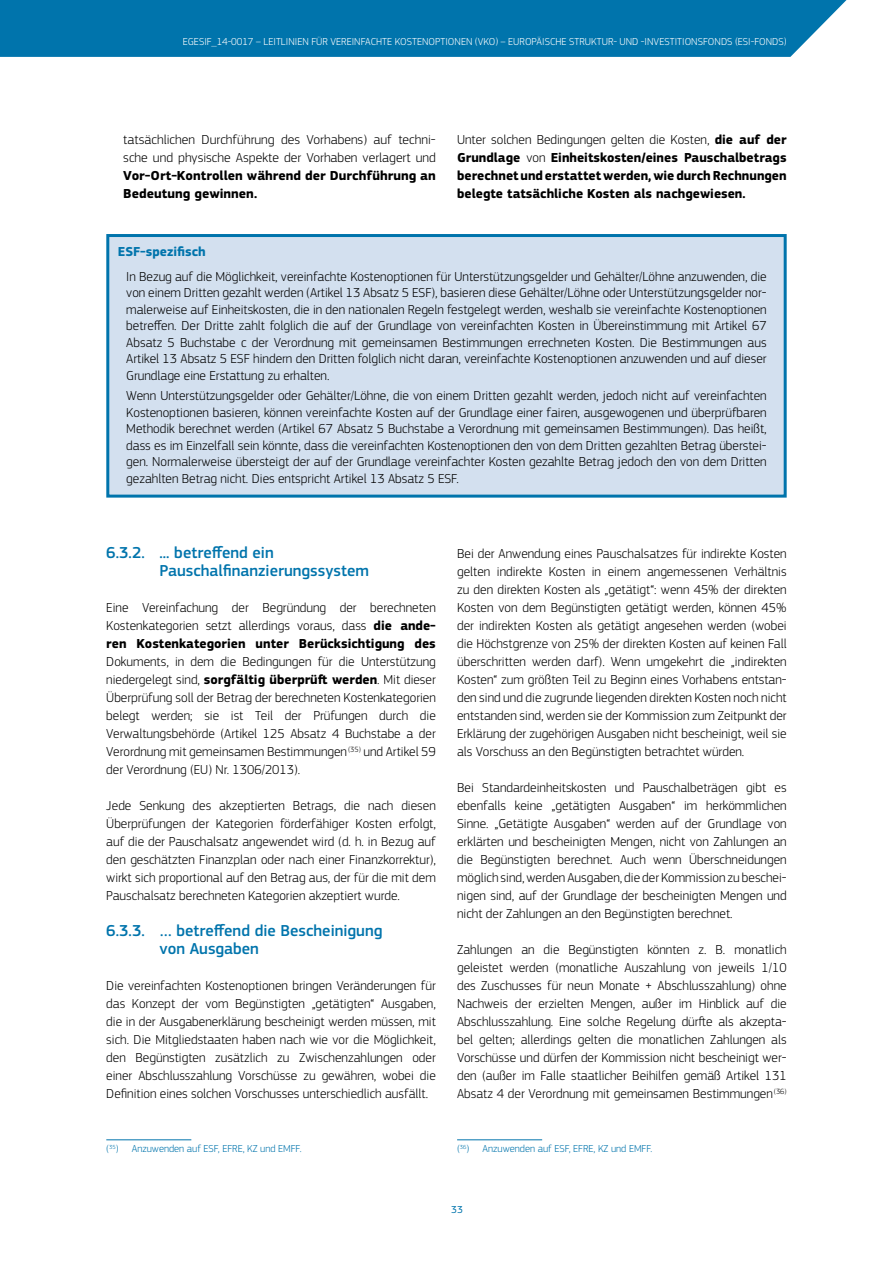
<style>
.page{position:relative;width:893px;height:1263px;background:#fff}
.page>*{position:absolute;margin:0;border:0;box-sizing:border-box;transform-origin:0 0}
.t1{font:500 16.5px/18px "EC Square Sans Pro";color:#0074ac}
.t2{font:300 13.5px/18px "EC Square Sans Pro";color:#000;text-align:justify}
.t3{font:700 13.5px/18px "EC Square Sans Pro";color:#000}
.t4{font:700 13.5px "EC Square Sans Pro";color:#0074ac}
.t5{font:300 10.5px "EC Square Sans Pro";letter-spacing:.005em;color:#fff}
.t6{font:300 10.5px "EC Square Sans Pro";color:#0074ac}
.t7{font:10.5px "EC Square Sans Pro";color:#0074ac}
.s1{font-weight:300}
.s2{font-weight:700}
</style>
<div class="page">
<div style="left:0;top:0;width:847px;height:57px;background:#0074ac"></div>
<div style="left:108px;top:236px;width:677px;height:260px;background:#d3e0ef"></div>
<div style="left:106px;top:234px;width:681px;height:264px;border:3px solid #0074ac"></div>
<hr style="left:106px;top:1139px;width:85px;height:1px;background:#0074ac">
<hr style="left:457px;top:1139px;width:85px;height:1px;background:#0074ac">
<p class="t5" style="left:183px;top:35px;width:605px">EGESIF_14-0017 – LEITLINIEN FÜR VEREINFACHTE KOSTENOPTIONEN (VKO) – EUROPÄISCHE STRUKTUR- UND -INVESTITIONSFONDS (ESI-FONDS)</p>
<p class="t2" style="left:123px;top:130px;width:314px">tatsächlichen Durchführung des Vorhabens) auf techni&shy;sche und physische Aspekte der Vorhaben verlagert und</p>
<p class="t3" style="left:123px;top:167px;width:314px">Vor-Ort-Kontrollen während der Durchführung an<br>Bedeutung gewinnen.</p>
<p class="t3" style="left:457px;top:131px;width:331px;text-align:justify"><span class="s1">Unter solchen Bedingungen gelten die Kosten,</span> die auf der Grundlage <span class="s1">von</span> Einheitskosten/eines Pauschalbetrags berechnet und erstattet werden, wie durch Rechnungen belegte tatsächliche Kosten als nachgewiesen.</p>
<p class="t4" style="left:118px;top:243px;width:89px">ESF-spezifisch</p>
<p class="t2" style="left:126px;top:268px;width:642px;line-height:16.5px">In Bezug auf die Möglichkeit, vereinfachte Kostenoptionen für Unterstützungsgelder und Gehälter/Löhne anzuwenden, die von einem Dritten gezahlt werden (Artikel 13 Absatz 5 ESF), basieren diese Gehälter/Löhne oder Unterstützungsgelder nor&shy;malerweise auf Einheitskosten, die in den nationalen Regeln festgelegt werden, weshalb sie vereinfachte Kostenoptionen betreffen. Der Dritte zahlt folglich die auf der Grundlage von vereinfachten Kosten in Übereinstimmung mit Artikel 67<br>Absatz 5 Buchstabe c der Verordnung mit gemeinsamen Bestimmungen errechneten Kosten. Die Bestimmungen aus Artikel 13 Absatz 5 ESF hindern den Dritten folglich nicht daran, vereinfachte Kostenoptionen anzuwenden und auf dieser Grundlage eine Erstattung zu erhalten.</p>
<p class="t2" style="left:126px;top:388px;width:642px;line-height:16.5px">Wenn Unterstützungsgelder oder Gehälter/Löhne, die von einem Dritten gezahlt werden, jedoch nicht auf vereinfachten Kostenoptionen basieren, können vereinfachte Kosten auf der Grundlage einer fairen, ausgewogenen und überprüfbaren Methodik berechnet werden (Artikel 67 Absatz 5 Buchstabe a Verordnung mit gemeinsamen Bestimmungen). Das heißt, dass es im Einzelfall sein könnte, dass die vereinfachten Kostenoptionen den von dem Dritten gezahlten Betrag überstei&shy;gen. Normalerweise übersteigt der auf der Grundlage vereinfachter Kosten gezahlte Betrag jedoch den von dem Dritten gezahlten Betrag nicht. Dies entspricht Artikel 13 Absatz 5 ESF.</p>
<p class="t1" style="left:159px;top:544px;width:211px;text-indent:-53px">6.3.2. ... betreffend ein<br>Pauschalfinanzierungssystem</p>
<p class="t2" style="left:106px;top:598px;width:331px">Eine Vereinfachung der Begründung der berechneten Kostenkategorien setzt allerdings voraus, dass <span class="s2">die ande&shy;ren Kostenkategorien unter Berücksichtigung des</span></p>
<p class="t2" style="left:106px;top:652px;width:331px">Dokuments, in dem die Bedingungen für die Unterstützung niedergelegt sind, <span class="s2">sorgfältig überprüft werden</span>. Mit dieser Überprüfung soll der Betrag der berechneten Kostenkategorien belegt werden; sie ist Teil der Prüfungen durch die Verwaltungsbehörde (Artikel 125 Absatz 4 Buchstabe a der Verordnung mit gemeinsamen Bestimmungen<sup>(35)</sup> und Artikel 59 der Verordnung (EU) Nr. 1306/2013).</p>
<p class="t2" style="left:106px;top:796px;width:331px">Jede Senkung des akzeptierten Betrags, die nach diesen Überprüfungen der Kategorien förderfähiger Kosten erfolgt, auf die der Pauschalsatz angewendet wird (d. h. in Bezug auf den geschätzten Finanzplan oder nach einer Finanzkorrektur), wirkt sich proportional auf den Betrag aus, der für die mit dem Pauschalsatz berechneten Kategorien akzeptiert wurde.</p>
<p class="t1" style="left:159px;top:922px;width:224px;text-indent:-53px">6.3.3. … betreffend die Bescheinigung von Ausgaben</p>
<p class="t2" style="left:106px;top:976px;width:331px">Die vereinfachten Kostenoptionen bringen Veränderungen für das Konzept der vom Begünstigten „getätigten“ Ausgaben, die in der Ausgabenerklärung bescheinigt werden müssen, mit sich. Die Mitgliedstaaten haben nach wie vor die Möglichkeit, den Begünstigten zusätzlich zu Zwischenzahlungen oder einer Abschlusszahlung Vorschüsse zu gewähren, wobei die Definition eines solchen Vorschusses unterschiedlich ausfällt.</p>
<p class="t6" style="left:106px;top:1143px;width:197px">(<sup>35</sup>) Anzuwenden auf ESF, EFRE, KZ und EMFF.</p>
<p class="t2" style="left:457px;top:544px;width:331px">Bei der Anwendung eines Pauschalsatzes für indirekte Kosten gelten indirekte Kosten in einem angemessenen Verhältnis zu den direkten Kosten als „getätigt“: wenn 45% der direkten Kosten von dem Begünstigten getätigt werden, können 45% der indirekten Kosten als getätigt angesehen werden (wobei die Höchstgrenze von 25% der direkten Kosten auf keinen Fall überschritten werden darf). Wenn umgekehrt die „indirekten Kosten“ zum größten Teil zu Beginn eines Vorhabens entstan&shy;den sind und die zugrunde liegenden direkten Kosten noch nicht entstanden sind, werden sie der Kommission zum Zeitpunkt der Erklärung der zugehörigen Ausgaben nicht bescheinigt, weil sie als Vorschuss an den Begünstigten betrachtet würden.</p>
<p class="t2" style="left:457px;top:778px;width:331px">Bei Standardeinheitskosten und Pauschalbeträgen gibt es ebenfalls keine „getätigten Ausgaben“ im herkömmlichen Sinne. „Getätigte Ausgaben“ werden auf der Grundlage von erklärten und bescheinigten Mengen, nicht von Zahlungen an die Begünstigten berechnet. Auch wenn Überschneidungen möglich sind, werden Ausgaben, die der Kommission zu beschei&shy;nigen sind, auf der Grundlage der bescheinigten Mengen und nicht der Zahlungen an den Begünstigten berechnet.</p>
<p class="t2" style="left:457px;top:940px;width:331px">Zahlungen an die Begünstigten könnten z. B. monatlich geleistet werden (monatliche Auszahlung von jeweils 1/10 des Zuschusses für neun Monate + Abschlusszahlung) ohne Nachweis der erzielten Mengen, außer im Hinblick auf die Abschlusszahlung. Eine solche Regelung dürfte als akzepta&shy;bel gelten; allerdings gelten die monatlichen Zahlungen als Vorschüsse und dürfen der Kommission nicht bescheinigt wer&shy;den (außer im Falle staatlicher Beihilfen gemäß Artikel 131<br>Absatz 4 der Verordnung mit gemeinsamen Bestimmungen<sup>(36)</sup></p>
<p class="t6" style="left:457px;top:1143px;width:197px">(<sup>36</sup>) Anzuwenden auf ESF, EFRE, KZ und EMFF.</p>
<p class="t7" style="left:451px;top:1203px;width:13px">33</p>
</div>
